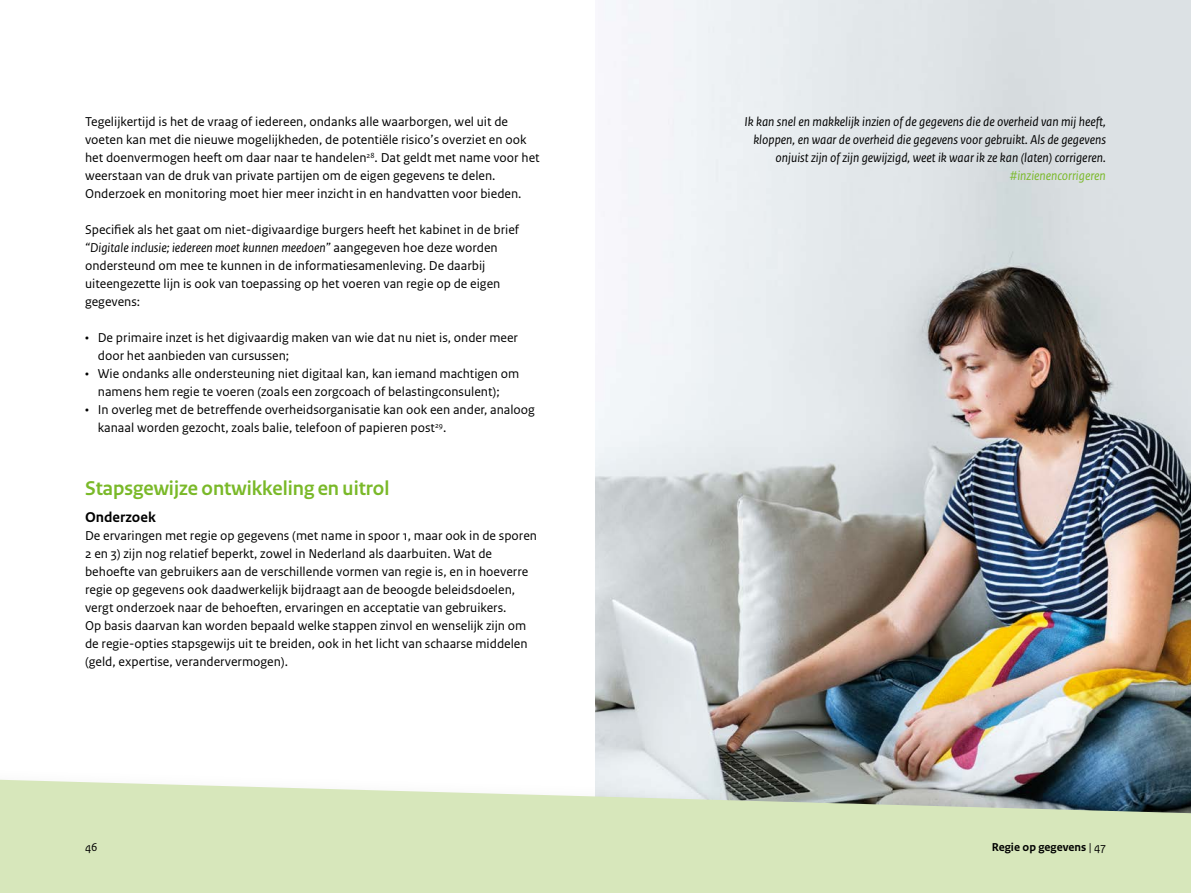
<style>
.page{position:relative;width:1191px;height:893px;background:#fff}
.page>*{position:absolute;margin:0;border:0;box-sizing:border-box;transform-origin:0 0}
.H3_-alineakop_groen{font:700 21px "Rijksoverheid Sans Heading";color:#7ab929}
.H3_-_tussenkop{font:700 15px "Rijksoverheid Sans Text";color:#000}
.P_-_Plat{font:13.5px/18px "Rijksoverheid Sans Text";color:#000}
.H3_-_Quote_in_foto_r{font:italic 13.5px/18px "Rijksoverheid Sans Text";color:#000;text-align:right}
.H3_-_Quote_in_foto_r-2{font:italic 13.5px "Rijksoverheid Sans Text";color:#7ab929}
.t1{font:700 12px "Rijksoverheid Sans Text";color:#000}
.t2{font:12px "Rijksoverheid Sans Text";color:#000}
.s1{font-style:italic}
.s2{font-weight:400}
</style>
<div class="page">
<img style="left:595px;top:0;width:596px;height:766px">
<div style="left:0;top:766px;width:1191px;height:127px;background:#000;opacity:.05"></div>
<svg style="left:0;top:779px;width:1191px;height:114px;background:#cddcb8"></svg>
<p class="P_-_Plat" style="left:85px;top:113px;width:456px">Tegelijkertijd is het de vraag of iedereen, ondanks alle waarborgen, wel uit de voeten kan met die nieuwe mogelijkheden, de potentiële risico’s overziet en ook het doenvermogen heeft om daar naar te handelen<sup>28</sup>. Dat geldt met name voor het weerstaan van de druk van private partijen om de eigen gegevens te delen.<br>Onderzoek en monitoring moet hier meer inzicht in en handvatten voor bieden.</p>
<p class="P_-_Plat" style="left:85px;top:221px;width:435px">Specifiek als het gaat om niet-digivaardige burgers heeft het kabinet in de brief <span class="s1">“Digitale inclusie; iedereen moet kunnen meedoen”</span> aangegeven hoe deze worden ondersteund om mee te kunnen in de informatiesamenleving. De daarbij uiteengezette lijn is ook van toepassing op het voeren van regie op de eigen gegevens:</p>
<p class="P_-_Plat" style="left:98px;top:329px;width:422px;text-indent:-13px">• De primaire inzet is het digivaardig maken van wie dat nu niet is, onder meer door het aanbieden van cursussen;</p>
<p class="P_-_Plat" style="left:85px;top:365px;width:436px;text-align:center">• Wie ondanks alle ondersteuning niet digitaal kan, kan iemand machtigen om namens hem regie te voeren (zoals een zorgcoach of belastingconsulent);</p>
<p class="P_-_Plat" style="left:98px;top:401px;width:438px;text-indent:-13px">• In overleg met de betreffende overheidsorganisatie kan ook een ander, analoog kanaal worden gezocht, zoals balie, telefoon of papieren post<sup>29</sup>.</p>
<h2 class="H3_-alineakop_groen" style="left:85px;top:476px;width:306px">Stapsgewijze ontwikkeling en uitrol</h2>
<h2 class="H3_-_tussenkop" style="left:85px;top:509px;width:72px">Onderzoek</h2>
<p class="P_-_Plat" style="left:85px;top:527px;width:453px">De ervaringen met regie op gegevens (met name in spoor 1, maar ook in de sporen 2 en 3) zijn nog relatief beperkt, zowel in Nederland als daarbuiten. Wat de behoefte van gebruikers aan de verschillende vormen van regie is, en in hoeverre regie op gegevens ook daadwerkelijk bijdraagt aan de beoogde beleidsdoelen, vergt onderzoek naar de behoeften, ervaringen en acceptatie van gebruikers.<br>Op basis daarvan kan worden bepaald welke stappen zinvol en wenselijk zijn om de regie-opties stapsgewijs uit te breiden, ook in het licht van schaarse middelen (geld, expertise, verandervermogen).</p>
<p class="H3_-_Quote_in_foto_r" style="left:744px;top:113px;width:363px">Ik kan snel en makkelijk inzien of de gegevens die de overheid van mij heeft, kloppen, en waar de overheid die gegevens voor gebruikt. Als de gegevens onjuist zijn of zijn gewijzigd, weet ik waar ik ze kan (laten) corrigeren.</p>
<p class="H3_-_Quote_in_foto_r-2" style="left:1009px;top:168px;width:98px">#inzienencorrigeren</p>
<p class="t2" style="left:85px;top:840px;width:14px">46</p>
<p class="t1" style="left:991px;top:840px;width:116px">Regie op gegevens <span class="s2">| 47</span></p>
</div>
